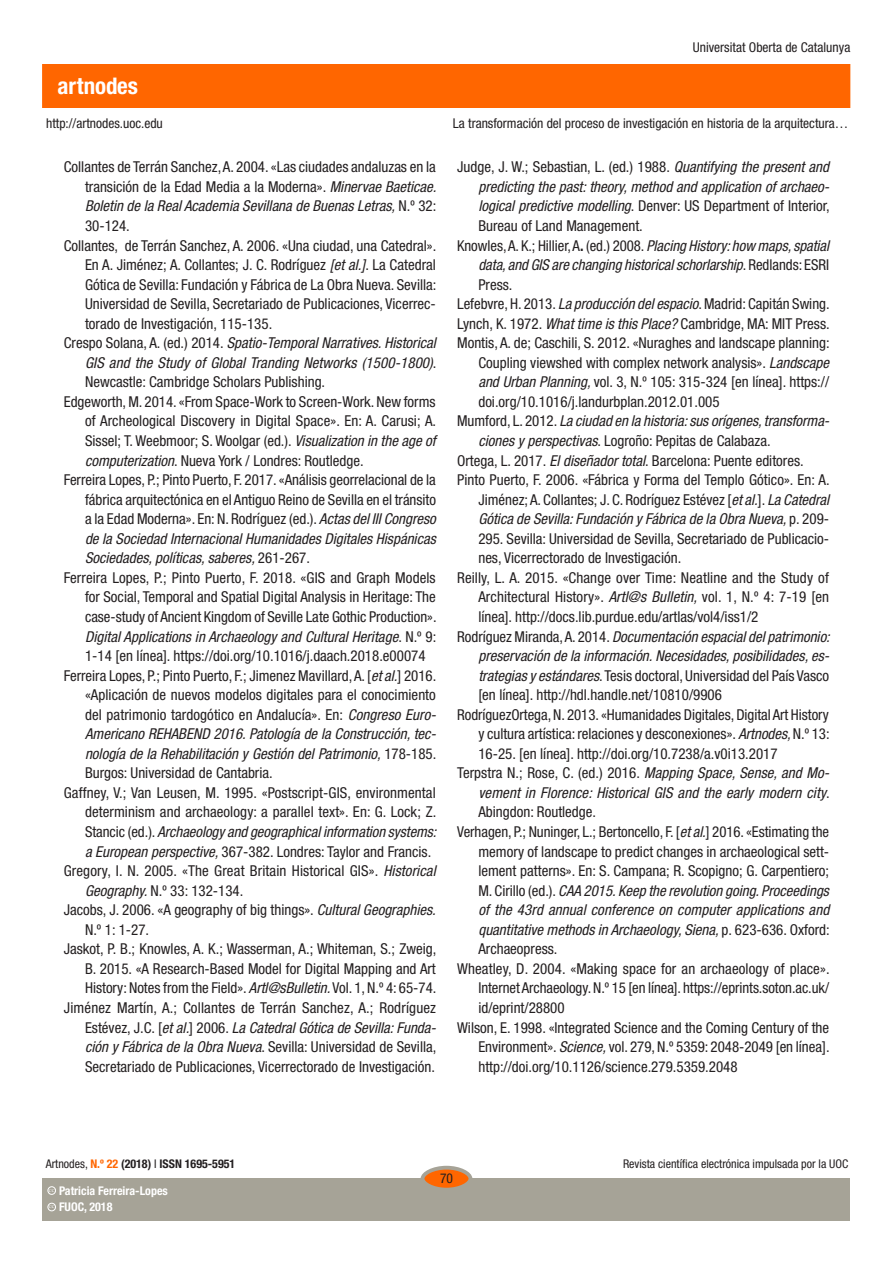
<style>
.page{position:relative;width:893px;height:1263px;background:#fff}
.page>*{position:absolute;margin:0;border:0;box-sizing:border-box;transform-origin:0 0}
.t1{font:700 condensed 22.95px "Helvetica Neue LT Std";color:#fff}
.BIBLIOGRAFIA{font:condensed 15px/19.5px "Helvetica Neue LT Std";color:#231f20;text-align:justify}
.BIBLIOGRAFIA-2{font:italic condensed 15px/19.5px "Helvetica Neue LT Std";color:#231f20;text-align:justify}
.t2{font:condensed 13.5px "Helvetica Neue LT Std";color:#231f20}
.t3{font:condensed 12px "Helvetica Neue LT Std";color:#231f20}
.t4{font:700 condensed 12px "Helvetica Neue LT Std";color:#231f20}
.t5{font:700 condensed 12px "Helvetica Neue LT Std";color:#fff}
.t6{font:600 3.9px "Adobe Caslon Pro";color:#fff}
.s1{font-style:italic}
.s2{font-style:normal}
.s3{font-weight:700;font-style:normal}
.s4{font-weight:400}
.s5{color:#f60}
</style>
<div class="page">
<div style="left:43px;top:65px;width:807px;height:42px;background:#f60"></div>
<div style="left:43px;top:1178px;width:807px;height:42px;background:#a6a397"></div>
<div style="left:422px;top:1168px;width:48px;height:21px;background:#f60;border-radius:50%"></div>
<div style="left:421px;top:1166px;width:51px;height:25px;border:4px solid #a6a397;border-radius:50%"></div>
<div style="left:48px;top:1203px;width:8px;height:8px;border:1px solid #fff;border-radius:50%"></div>
<div style="left:48px;top:1186px;width:8px;height:8px;border:1px solid #fff;border-radius:50%"></div>
<h1 class="t1" style="left:58px;top:72px;width:82px">artnodes</h1>
<p class="t2" style="left:46px;top:115px;width:118px">http://artnodes.uoc.edu</p>
<p class="BIBLIOGRAFIA" style="left:85px;top:157px;width:353px;text-indent:-21px">Collantes de Terrán Sanchez, A. 2004. «Las ciudades andaluzas en la transición de la Edad Media a la Moderna». <span class="s1">Minervae Baeticae.<br>Boletin de la Real Academia Sevillana de Buenas Letras,</span> N.º 32:<br>30-124.</p>
<p class="BIBLIOGRAFIA" style="left:85px;top:235px;width:353px;text-indent:-21px">Collantes, de Terrán Sanchez, A. 2006. «Una ciudad, una Catedral».<br>En A. Jiménez; A. Collantes; J. C. Rodríguez <span class="s1">[et al.]</span>. La Catedral Gótica de Sevilla: Fundación y Fábrica de La Obra Nueva. Sevilla:<br>Universidad de Sevilla, Secretariado de Publicaciones, Vicerrec&shy;torado de Investigación, 115-135.</p>
<p class="BIBLIOGRAFIA-2" style="left:85px;top:334px;width:353px;text-indent:-21px"><span class="s2">Crespo Solana, A. (ed.) 2014.</span> Spatio-Temporal Narratives. Historical GIS and the Study of Global Tranding Networks (1500-1800)<span class="s2">.<br>Newcastle: Cambridge Scholars Publishing.</span></p>
<p class="BIBLIOGRAFIA" style="left:85px;top:392px;width:353px;text-indent:-21px">Edgeworth, M. 2014. «From Space-Work to Screen-Work. New forms of Archeological Discovery in Digital Space». En: A. Carusi; A.<br>Sissel; T. Weebmoor; S. Woolgar (ed.). <span class="s1">Visualization in the age of computerization</span>. Nueva York / Londres: Routledge.</p>
<p class="BIBLIOGRAFIA" style="left:85px;top:470px;width:353px;text-indent:-21px">Ferreira Lopes, P.; Pinto Puerto, F. 2017. «Análisis georrelacional de la fábrica arquitectónica en el Antiguo Reino de Sevilla en el tránsito a la Edad Moderna». En: N. Rodríguez (ed.). <span class="s1">Actas del III Congreso de la Sociedad Internacional Humanidades Digitales Hispánicas Sociedades, políticas, saberes,</span> 261-267.</p>
<p class="BIBLIOGRAFIA" style="left:85px;top:568px;width:353px;text-indent:-21px">Ferreira Lopes, P.; Pinto Puerto, F. 2018. «GIS and Graph Models for Social, Temporal and Spatial Digital Analysis in Heritage: The case-study of Ancient Kingdom of Seville Late Gothic Production».<br><span class="s1">Digital Applications in Archaeology and Cultural Heritage</span>. N.º 9:<br>1-14 [en línea]. https://doi.org/10.1016/j.daach.2018.e00074</p>
<p class="BIBLIOGRAFIA" style="left:85px;top:665px;width:353px;text-indent:-21px">Ferreira Lopes, P.; Pinto Puerto, F.; Jimenez Mavillard, A. [<span class="s1">et al.</span>] 2016. «Aplicación de nuevos modelos digitales para el conocimiento del patrimonio tardogótico en Andalucía». En: <span class="s1">Congreso Euro-Americano REHABEND 2016. Patología de la Construcción, tec&shy;nología de la Rehabilitación y Gestión del Patrimonio,</span> 178-185.<br>Burgos: Universidad de Cantabria.</p>
<p class="BIBLIOGRAFIA" style="left:85px;top:783px;width:353px;text-indent:-21px">Gaffney, V.; Van Leusen, M. 1995. «Postscript-GIS, environmental determinism and archaeology: a parallel text». En: G. Lock; Z.<br>Stancic (ed.). <span class="s1">Archaeology and geographical information systems: a European perspective,</span> 367-382. Londres: Taylor and Francis.</p>
<p class="BIBLIOGRAFIA" style="left:85px;top:861px;width:352px;text-indent:-21px">Gregory, I. N. 2005. «The Great Britain Historical GIS». <span class="s1">Historical<br>Geography.</span> N.º 33: 132-134.</p>
<p class="BIBLIOGRAFIA" style="left:85px;top:900px;width:352px;text-indent:-21px">Jacobs, J. 2006. «A geography of big things». <span class="s1">Cultural Geographies.<br></span>N.º 1: 1-27.</p>
<p class="BIBLIOGRAFIA" style="left:85px;top:939px;width:353px;text-indent:-21px">Jaskot, P. B.; Knowles, A. K.; Wasserman, A.; Whiteman, S.; Zweig, B. 2015. «A Research-Based Model for Digital Mapping and Art History: Notes from the Field». <span class="s1">Artl@sBulletin.</span> Vol. 1, N.º 4: 65-74.</p>
<p class="BIBLIOGRAFIA" style="left:85px;top:998px;width:353px;text-indent:-21px">Jiménez Martín, A.; Collantes de Terrán Sanchez, A.; Rodríguez Estévez, J.C. [<span class="s1">et al.</span>] 2006. <span class="s1">La Catedral Gótica de Sevilla: Funda&shy;ción y Fábrica de la Obra Nueva</span>. Sevilla: Universidad de Sevilla, Secretariado de Publicaciones, Vicerrectorado de Investigación.</p>
<p class="t2" style="left:693px;top:40px;width:159px">Universitat Oberta de Catalunya</p>
<p class="t2" style="left:453px;top:115px;width:397px">La transformación del proceso de investigación en historia de la arquitectura…</p>
<p class="BIBLIOGRAFIA-2" style="left:478px;top:158px;width:353px;text-indent:-21px"><span class="s2">Judge, J. W.; Sebastian, L. (ed.) 1988.</span> Quantifying the present and predicting the past: theory, method and application of archaeo&shy;logical predictive modelling<span class="s2">. Denver: US Department of Interior, Bureau of Land Management.</span></p>
<p class="BIBLIOGRAFIA-2" style="left:478px;top:236px;width:352px;text-indent:-21px"><span class="s2">Knowles, A. K.; Hillier, A</span><span class="s3">.</span> <span class="s2">(ed.) 2008.</span> Placing History: how maps, spatial data, and GIS are changing historical schorlarship<span class="s2">. Redlands: ESRI Press.</span></p>
<p class="BIBLIOGRAFIA" style="left:457px;top:294px;width:374px">Lefebvre, H. 2013. <span class="s1">La producción del espacio</span>. Madrid: Capitán Swing.</p>
<p class="BIBLIOGRAFIA" style="left:457px;top:314px;width:374px">Lynch, K. 1972. <span class="s1">What time is this Place?</span> Cambridge, MA: MIT Press.</p>
<p class="BIBLIOGRAFIA" style="left:478px;top:333px;width:353px;text-indent:-21px">Montis, A. de; Caschili, S. 2012. «Nuraghes and landscape planning:<br>Coupling viewshed with complex network analysis». <span class="s1">Landscape and Urban Planning,</span> vol. 3, N.º 105: 315-324 [en línea]. https:// doi.org/10.1016/j.landurbplan.2012.01.005</p>
<p class="BIBLIOGRAFIA-2" style="left:478px;top:412px;width:353px;text-indent:-21px"><span class="s2">Mumford, L. 2012.</span> La ciudad en la historia: sus orígenes, transforma&shy;ciones y perspectivas<span class="s2">. Logroño: Pepitas de Calabaza.</span></p>
<p class="BIBLIOGRAFIA" style="left:457px;top:450px;width:348px">Ortega, L. 2017. <span class="s1">El diseñador total</span>. Barcelona: Puente editores.</p>
<p class="BIBLIOGRAFIA" style="left:478px;top:470px;width:353px;text-indent:-21px">Pinto Puerto, F. 2006. «Fábrica y Forma del Templo Gótico». En: A.<br>Jiménez; A. Collantes; J. C. Rodríguez Estévez [<span class="s1">et al.</span>]. <span class="s1">La Catedral Gótica de Sevilla: Fundación y Fábrica de la Obra Nueva,</span> p. 209- 295. Sevilla: Universidad de Sevilla, Secretariado de Publicacio&shy;nes, Vicerrectorado de Investigación.</p>
<p class="BIBLIOGRAFIA" style="left:478px;top:568px;width:352px;text-indent:-21px">Reilly, L. A. 2015. «Change over Time: Neatline and the Study of Architectural History». <span class="s1">Artl@s Bulletin,</span> vol. 1, N.º 4: 7-19 [en línea]. http://docs.lib.purdue.edu/artlas/vol4/iss1/2</p>
<p class="BIBLIOGRAFIA-2" style="left:478px;top:627px;width:353px;text-indent:-21px"><span class="s2">Rodríguez Miranda, A. 2014.</span> Documentación espacial del patrimonio: preservación de la información. Necesidades, posibilidades, es&shy;trategias y estándares<span class="s2">. Tesis doctoral, Universidad del País Vasco [en línea]. http://hdl.handle.net/10810/9906</span></p>
<p class="BIBLIOGRAFIA" style="left:478px;top:704px;width:353px;text-indent:-21px">RodríguezOrtega, N. 2013. «Humanidades Digitales, Digital Art History y cultura artística: relaciones y desconexiones». <span class="s1">Artnodes,</span> N.º 13:<br>16-25. [en línea]. http://doi.org/10.7238/a.v0i13.2017</p>
<p class="BIBLIOGRAFIA-2" style="left:478px;top:764px;width:353px;text-indent:-21px"><span class="s2">Terpstra N.; Rose, C. (ed.) 2016.</span> Mapping Space, Sense, and Mo&shy;vement in Florence: Historical GIS and the early modern city<span class="s2">.<br>Abingdon: Routledge.</span></p>
<p class="BIBLIOGRAFIA" style="left:478px;top:822px;width:353px;text-indent:-21px">Verhagen, P.; Nuninger, L.; Bertoncello, F. [<span class="s1">et al.</span>] 2016. «Estimating the memory of landscape to predict changes in archaeological sett&shy;lement patterns». En: S. Campana; R. Scopigno; G. Carpentiero; M. Cirillo (ed.). <span class="s1">CAA 2015. Keep the revolution going. Proceedings of the 43rd annual conference on computer applications and quantitative methods in Archaeology, Siena,</span> p. 623-636. Oxford:<br>Archaeopress.</p>
<p class="BIBLIOGRAFIA" style="left:478px;top:959px;width:353px;text-indent:-21px">Wheatley, D. 2004. «Making space for an archaeology of place».<br>Internet Archaeology. N.º 15 [en línea]. https://eprints.soton.ac.uk/ id/eprint/28800</p>
<p class="BIBLIOGRAFIA" style="left:478px;top:1017px;width:353px;text-indent:-21px">Wilson, E. 1998. «Integrated Science and the Coming Century of the Environment». <span class="s1">Science,</span> vol. 279, N.º 5359: 2048-2049 [en línea]. http://doi.org/10.1126/science.279.5359.2048</p>
<p class="t4" style="left:46px;top:1157px;width:191px"><span class="s4">Artnodes,</span> <span class="s5">N.º 22</span> (2018) <span class="s4">I</span> ISSN 1695-5951</p>
<p class="t6" style="left:49px;top:1205px;width:7px">CC</p>
<p class="t5" style="left:59px;top:1200px;width:55px">FUOC, 2018</p>
<p class="t5" style="left:59px;top:1183px;width:110px">Patricia Ferreira-Lopes</p>
<p class="t6" style="left:49px;top:1188px;width:7px">CC</p>
<p class="t2" style="left:440px;top:1171px;width:14px">70</p>
<p class="t3" style="left:623px;top:1157px;width:227px">Revista científica electrónica impulsada por la UOC</p>
</div>
